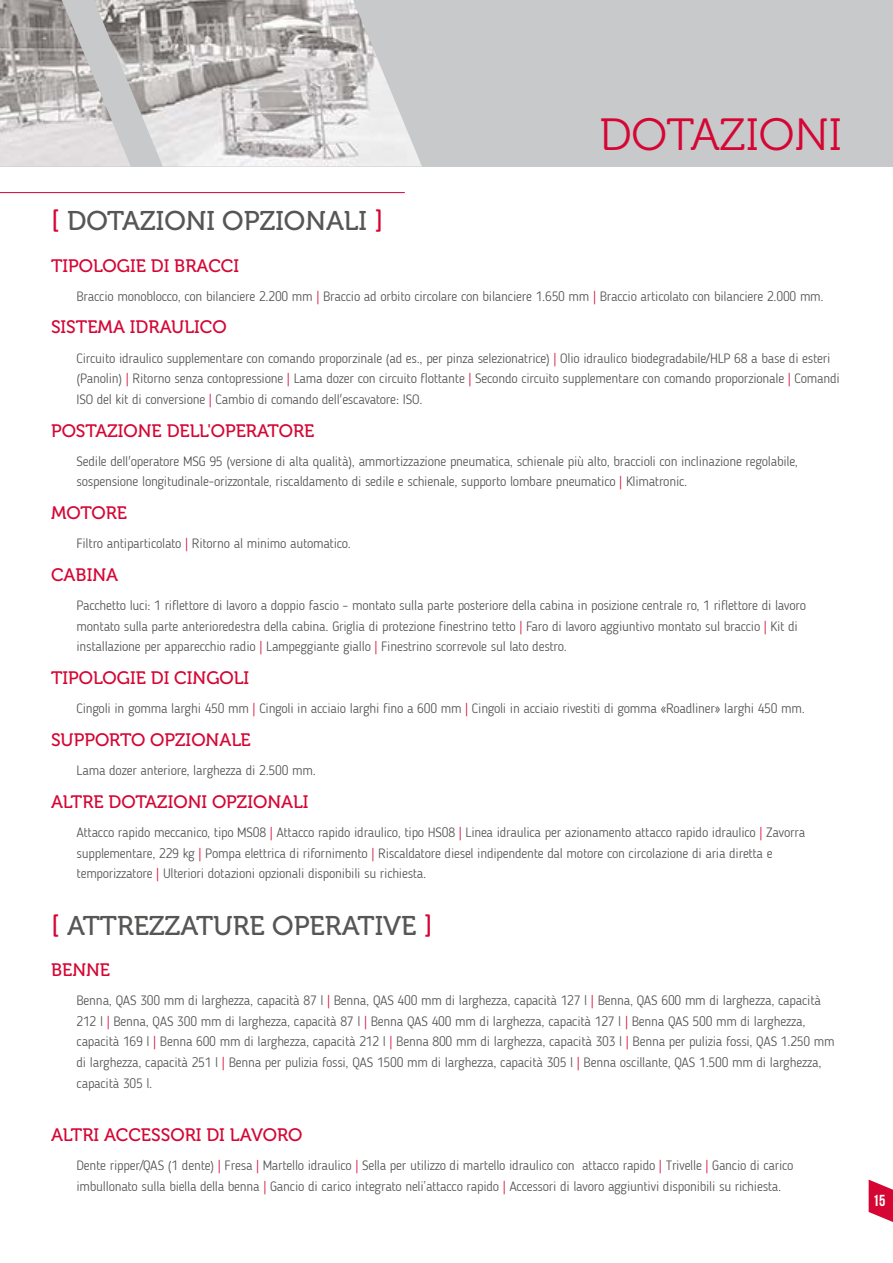
<style>
.page{position:relative;width:893px;height:1263px;background:#fff}
.page>*{position:absolute;margin:0;border:0;box-sizing:border-box;transform-origin:0 0}
.t1{font:45px "Museo 300";color:#d50634}
.t2{font:27px "Museo 500";color:#565655}
.t3{font:18px "Museo 500";color:#d50634}
.t4{font:15.9px "Bebas Neue";color:#fff}
.t5{font:300 13.5px/20.7px "Blogger Sans";letter-spacing:-.015em;color:#535453}
.s1{color:#d50634}
</style>
<div class="page">
<svg style="left:869px;top:1179px;width:24px;height:43px"></svg>
<div style="left:0;top:0;width:893px;height:167px;background:#c7c9ca"></div>
<img style="left:0;top:0;width:422px;height:167px">
<hr style="left:0;top:192px;width:405px;height:1px;background:#d50634">
<h1 class="t1" style="left:599px;top:110px;width:244px">DOTAZIONI</h1>
<h2 class="t2" style="left:51px;top:206px;width:334px"><span class="s1">[</span> DOTAZIONI OPZIONALI <span class="s1">]</span></h2>
<h3 class="t3" style="left:51px;top:255px;width:190px">TIPOLOGIE DI BRACCI</h3>
<p class="t5" style="left:77px;top:286px;width:749px">Braccio monoblocco, con bilanciere 2.200 mm <span class="s1">|</span> Braccio ad orbito circolare con bilanciere 1.650 mm <span class="s1">|</span> Braccio articolato con bilanciere 2.000 mm.</p>
<h3 class="t3" style="left:51px;top:317px;width:177px">SISTEMA IDRAULICO</h3>
<p class="t5" style="left:77px;top:347px;width:765px">Circuito idraulico supplementare con comando proporzinale (ad es., per pinza selezionatrice) <span class="s1">|</span> Olio idraulico biodegradabile/HLP 68 a base di esteri (Panolin) <span class="s1">|</span> Ritorno senza contopressione <span class="s1">|</span> Lama dozer con circuito flottante <span class="s1">|</span> Secondo circuito supplementare con comando proporzionale <span class="s1">|</span> Comandi<br>ISO del kit di conversione <span class="s1">|</span> Cambio di comando dell'escavatore: ISO.</p>
<h3 class="t3" style="left:51px;top:420px;width:265px">POSTAZIONE DELL'OPERATORE</h3>
<p class="t5" style="left:77px;top:451px;width:723px">Sedile dell'operatore MSG 95 (versione di alta qualità), ammortizzazione pneumatica, schienale più alto, braccioli con inclinazione regolabile, sospensione longitudinale-orizzontale, riscaldamento di sedile e schienale, supporto lombare pneumatico <span class="s1">|</span> Klimatronic.</p>
<h3 class="t3" style="left:51px;top:503px;width:78px">MOTORE</h3>
<p class="t5" style="left:77px;top:533px;width:276px">Filtro antiparticolato <span class="s1">|</span> Ritorno al minimo automatico.</p>
<h3 class="t3" style="left:51px;top:565px;width:69px">CABINA</h3>
<p class="t5" style="left:77px;top:595px;width:731px">Pacchetto luci: 1 riflettore di lavoro a doppio fascio – montato sulla parte posteriore della cabina in posizione centrale ro, 1 riflettore di lavoro montato sulla parte anterioredestra della cabina. Griglia di protezione finestrino tetto <span class="s1">|</span> Faro di lavoro aggiuntivo montato sul braccio <span class="s1">|</span> Kit di installazione per apparecchio radio <span class="s1">|</span> Lampeggiante giallo <span class="s1">|</span> Finestrino scorrevole sul lato destro.</p>
<h3 class="t3" style="left:51px;top:668px;width:200px">TIPOLOGIE DI CINGOLI</h3>
<p class="t5" style="left:77px;top:698px;width:730px">Cingoli in gomma larghi 450 mm <span class="s1">|</span> Cingoli in acciaio larghi fino a 600 mm <span class="s1">|</span> Cingoli in acciaio rivestiti di gomma «Roadliner» larghi 450 mm.</p>
<h3 class="t3" style="left:51px;top:730px;width:201px">SUPPORTO OPZIONALE</h3>
<p class="t5" style="left:77px;top:760px;width:241px">Lama dozer anteriore, larghezza di 2.500 mm.</p>
<h3 class="t3" style="left:51px;top:792px;width:259px">ALTRE DOTAZIONI OPZIONALI</h3>
<p class="t5" style="left:77px;top:822px;width:730px">Attacco rapido meccanico, tipo MS08 <span class="s1">|</span> Attacco rapido idraulico, tipo HS08 <span class="s1">|</span> Linea idraulica per azionamento attacco rapido idraulico <span class="s1">|</span> Zavorra supplementare, 229 kg <span class="s1">|</span> Pompa elettrica di rifornimento <span class="s1">|</span> Riscaldatore diesel indipendente dal motore con circolazione di aria diretta e temporizzatore <span class="s1">|</span> Ulteriori dotazioni opzionali disponibili su richiesta.</p>
<h2 class="t2" style="left:51px;top:910px;width:383px"><span class="s1">[</span> ATTREZZATURE OPERATIVE <span class="s1">]</span></h2>
<h3 class="t3" style="left:51px;top:960px;width:61px">BENNE</h3>
<p class="t5" style="left:77px;top:990px;width:760px">Benna, QAS 300 mm di larghezza, capacità 87 l <span class="s1">|</span> Benna, QAS 400 mm di larghezza, capacità 127 l <span class="s1">|</span> Benna, QAS 600 mm di larghezza, capacità 212 l <span class="s1">|</span> Benna, QAS 300 mm di larghezza, capacità 87 l <span class="s1">|</span> Benna QAS 400 mm di larghezza, capacità 127 l <span class="s1">|</span> Benna QAS 500 mm di larghezza, capacità 169 l <span class="s1">|</span> Benna 600 mm di larghezza, capacità 212 l <span class="s1">|</span> Benna 800 mm di larghezza, capacità 303 l <span class="s1">|</span> Benna per pulizia fossi, QAS 1.250 mm di larghezza, capacità 251 l <span class="s1">|</span> Benna per pulizia fossi, QAS 1500 mm di larghezza, capacità 305 l <span class="s1">|</span> Benna oscillante, QAS 1.500 mm di larghezza, capacità 305 l.</p>
<h3 class="t3" style="left:51px;top:1125px;width:253px">ALTRI ACCESSORI DI LAVORO</h3>
<p class="t5" style="left:77px;top:1155px;width:718px">Dente ripper/QAS (1 dente) <span class="s1">|</span> Fresa <span class="s1">|</span> Martello idraulico <span class="s1">|</span> Sella per utilizzo di martello idraulico con attacco rapido <span class="s1">|</span> Trivelle <span class="s1">|</span> Gancio di carico imbullonato sulla biella della benna <span class="s1">|</span> Gancio di carico integrato neli’attacco rapido <span class="s1">|</span> Accessori di lavoro aggiuntivi disponibili su richiesta.</p>
<p class="t4" style="left:873px;top:1192px;width:14px">15</p>
</div>
